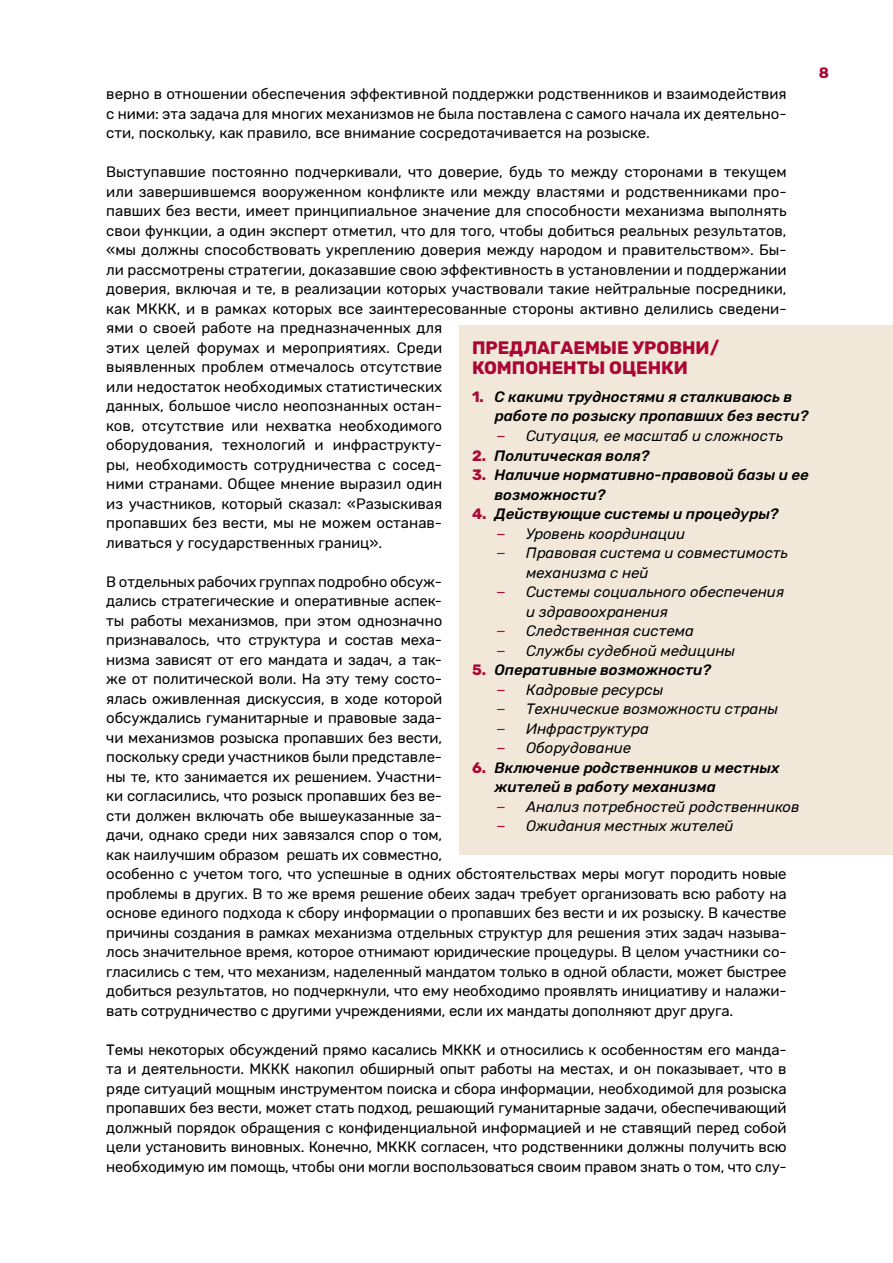
<style>
.page{position:relative;width:893px;height:1263px;background:#fff}
.page>*{position:absolute;margin:0;border:0;box-sizing:border-box;transform-origin:0 0}
.Box_Header{font:700 18px/19.5px "Rubik";color:#ab0635}
.Current_text{font:15px/19.5px "Rubik";letter-spacing:-.01em;color:#000;text-align:justify}
.t1{font:italic 15px/19.5px "Rubik";color:#000}
.t2{font:italic 500 15px/19.5px "Rubik";color:#000}
.t3{font:15px "Rubik";color:#ab0635}
.t4{font:700 15px "Rubik";color:#ab0635}
.s1{font-weight:700;font-style:normal;color:#ab0635}
</style>
<div class="page">
<div style="left:459px;top:325px;width:434px;height:530px;background:#f2e8d9"></div>
<p class="Current_text" style="left:106px;top:85px;width:682px">верно в отношении обеспечения эффективной поддержки родственников и взаимодействия с ними: эта задача для многих механизмов не была поставлена с самого начала их деятельно&shy;сти, поскольку, как правило, все внимание сосредотачивается на розыске.</p>
<p class="Current_text" style="left:106px;top:163px;width:682px;text-align:left">Выступавшие постоянно подчеркивали, что доверие, будь то между сторонами в текущем или завершившемся вооруженном конфликте или между властями и родственниками про&shy;павших без вести, имеет принципиальное значение для способности механизма выполнять свои функции, а один эксперт отметил, что для того, чтобы добиться реальных результатов, «мы должны способствовать укреплению доверия между народом и правительством». Бы&shy;ли рассмотрены стратегии, доказавшие свою эффективность в установлении и поддержании доверия, включая и те, в реализации которых участвовали такие нейтральные посредники, как МККК, и в рамках которых все заинтересованные стороны активно делились сведени&shy;ями о своей работе на предназначенных для<br>этих целей форумах и мероприятиях. Среди<br>выявленных проблем отмечалось отсутствие<br>или недостаток необходимых статистических<br>данных, большое число неопознанных остан-<br>ков, отсутствие или нехватка необходимого<br>оборудования, технологий и инфраструкту-<br>ры, необходимость сотрудничества с сосед-<br>ними странами. Общее мнение выразил один<br>из участников, который сказал: «Разыскивая<br>пропавших без вести, мы не можем останав-<br>ливаться у государственных границ».</p>
<p class="Current_text" style="left:106px;top:572px;width:682px;text-align:left">В отдельных рабочих группах подробно обсуж-<br>дались стратегические и оперативные аспек-<br>ты работы механизмов, при этом однозначно<br>признавалось, что структура и состав меха-<br>низма зависят от его мандата и задач, а так-<br>же от политической воли. На эту тему состо-<br>ялась оживленная дискуссия, в ходе которой<br>обсуждались гуманитарные и правовые зада-<br>чи механизмов розыска пропавших без вести,<br>поскольку среди участников были представле-<br>ны те, кто занимается их решением. Участни-<br>ки согласились, что розыск пропавших без ве-<br>сти должен включать обе вышеуказанные за-<br>дачи, однако среди них завязался спор о том,<br>как наилучшим образом решать их совместно,<br>особенно с учетом того, что успешные в одних обстоятельствах меры могут породить новые проблемы в других. В то же время решение обеих задач требует организовать всю работу на основе единого подхода к сбору информации о пропавших без вести и их розыску. В качестве причины создания в рамках механизма отдельных структур для решения этих задач называ&shy;лось значительное время, которое отнимают юридические процедуры. В целом участники со&shy;гласились с тем, что механизм, наделенный мандатом только в одной области, может быстрее добиться результатов, но подчеркнули, что ему необходимо проявлять инициативу и налажи&shy;вать сотрудничество с другими учреждениями, если их мандаты дополняют друг друга.</p>
<p class="Current_text" style="left:106px;top:1040px;width:682px">Темы некоторых обсуждений прямо касались МККК и относились к особенностям его манда&shy;та и деятельности. МККК накопил обширный опыт работы на местах, и он показывает, что в ряде ситуаций мощным инструментом поиска и сбора информации, необходимой для розыска пропавших без вести, может стать подход, решающий гуманитарные задачи, обеспечивающий должный порядок обращения с конфиденциальной информацией и не ставящий перед собой цели установить виновных. Конечно, МККК согласен, что родственники должны получить всю необходимую им помощь, чтобы они могли воспользоваться своим правом знать о том, что слу-</p>
<p class="Box_Header" style="left:472px;top:339px;width:249px">ПРЕДЛАГАЕМЫЕ УРОВНИ/<br>КОМПОНЕНТЫ ОЦЕНКИ</p>
<p class="t2" style="left:494px;top:387px;width:315px;text-indent:-22px"><span class="s1">1.</span> С какими трудностями я сталкиваюсь в работе по розыску пропавших без вести?</p>
<p class="t3" style="left:496px;top:427px;width:11px">−</p>
<p class="t1" style="left:526px;top:426px;width:259px">Ситуация, ее масштаб и сложность</p>
<p class="t2" style="left:472px;top:446px;width:179px"><span class="s1">2.</span> Политическая воля?</p>
<p class="t2" style="left:494px;top:465px;width:316px;text-indent:-22px"><span class="s1">3.</span> Наличие нормативно-правовой базы и ее возможности?</p>
<p class="t2" style="left:472px;top:504px;width:308px"><span class="s1">4.</span> Действующие системы и процедуры?</p>
<p class="t3" style="left:496px;top:525px;width:11px">−</p>
<p class="t1" style="left:526px;top:524px;width:161px">Уровень координации</p>
<p class="t3" style="left:496px;top:544px;width:11px">−</p>
<p class="t1" style="left:526px;top:543px;width:264px">Правовая система и совместимость механизма с ней</p>
<p class="t3" style="left:496px;top:583px;width:11px">−</p>
<p class="t1" style="left:526px;top:582px;width:260px">Системы социального обеспечения и здравоохранения</p>
<p class="t3" style="left:496px;top:622px;width:11px">−</p>
<p class="t1" style="left:526px;top:621px;width:169px">Следственная система</p>
<p class="t3" style="left:496px;top:642px;width:11px">−</p>
<p class="t1" style="left:526px;top:641px;width:210px">Службы судебной медицины</p>
<p class="t2" style="left:472px;top:660px;width:240px"><span class="s1">5.</span> Оперативные возможности?</p>
<p class="t3" style="left:496px;top:681px;width:11px">−</p>
<p class="t1" style="left:526px;top:680px;width:139px">Кадровые ресурсы</p>
<p class="t3" style="left:496px;top:700px;width:11px">−</p>
<p class="t1" style="left:526px;top:699px;width:254px">Технические возможности страны</p>
<p class="t3" style="left:496px;top:720px;width:11px">−</p>
<p class="t1" style="left:526px;top:719px;width:124px">Инфраструктура</p>
<p class="t3" style="left:496px;top:739px;width:11px">−</p>
<p class="t1" style="left:526px;top:738px;width:107px">Оборудование</p>
<p class="t2" style="left:494px;top:758px;width:287px;text-indent:-22px"><span class="s1">6.</span> Включение родственников и местных жителей в работу механизма</p>
<p class="t3" style="left:496px;top:798px;width:11px">−</p>
<p class="t1" style="left:526px;top:797px;width:275px">Анализ потребностей родственников</p>
<p class="t3" style="left:496px;top:817px;width:11px">−</p>
<p class="t1" style="left:526px;top:816px;width:209px">Ожидания местных жителей</p>
<p class="t4" style="left:819px;top:64px;width:12px">8</p>
</div>
